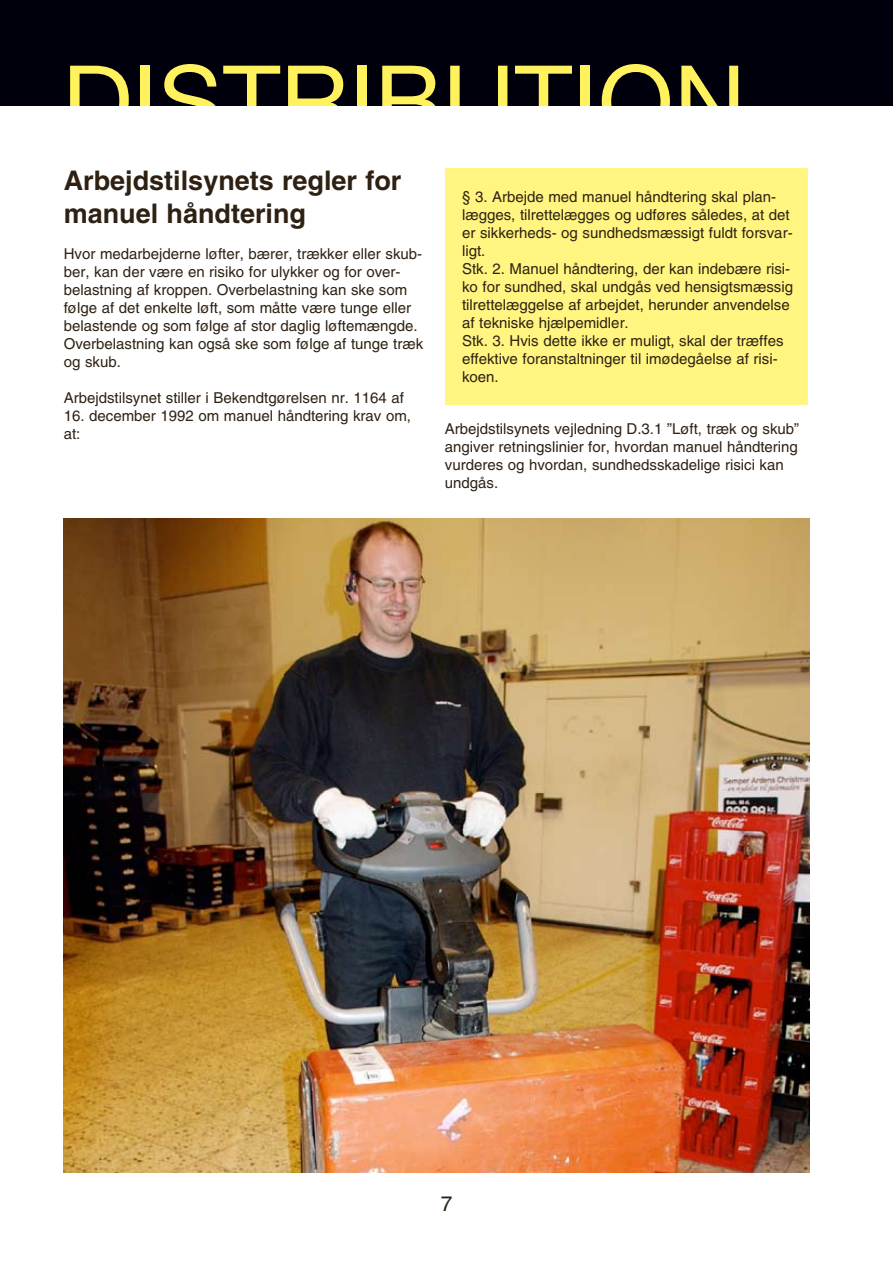
<style>
.page{position:relative;width:893px;height:1263px;background:#fff}
.page>*{position:absolute;margin:0;border:0;box-sizing:border-box;transform-origin:0 0}
.t1{font:99.75px "Helvetica Neue";color:#fff25d}
.t2{font:700 27px/32.4px "Helvetica LT Std";color:#2e2113}
.t3{font:21px "Helvetica LT Std";color:#2e2113}
.t4{font:15px/18px "Helvetica LT Std";color:#2e2113}
</style>
<div class="page">
<div style="left:0;top:0;width:893px;height:106px;background:#00000d"></div>
<img style="left:64px;top:519px;width:745px;height:653px">
<div style="left:446px;top:169px;width:362px;height:236px;background:#fff580"></div>
<h1 class="t1" style="left:62px;top:42px;width:685px">DISTRIBUTION</h1>
<h2 class="t2" style="left:64px;top:164px;width:339px">Arbejdstilsynets regler for manuel håndtering</h2>
<p class="t4" style="left:64px;top:244px;width:361px">Hvor medarbejderne løfter, bærer, trækker eller skub&shy;ber, kan der være en risiko for ulykker og for over&shy;belastning af kroppen. Overbelastning kan ske som følge af det enkelte løft, som måtte være tunge eller belastende og som følge af stor daglig løftemængde.<br>Overbelastning kan også ske som følge af tunge træk og skub.</p>
<p class="t4" style="left:64px;top:388px;width:342px">Arbejdstilsynet stiller i Bekendtgørelsen nr. 1164 af</p>
<p class="t4" style="left:64px;top:406px;width:349px">16. december 1992 om manuel håndtering krav om, at:</p>
<p class="t4" style="left:462px;top:188px;width:333px">§ 3. Arbejde med manuel håndtering skal plan&shy;lægges, tilrettelægges og udføres således, at det er sikkerheds- og sundhedsmæssigt fuldt forsvar&shy;ligt.<br>Stk. 2. Manuel håndtering, der kan indebære risi&shy;ko for sundhed, skal undgås ved hensigtsmæssig tilrettelæggelse af arbejdet, herunder anvendelse af tekniske hjælpemidler.<br>Stk. 3. Hvis dette ikke er muligt, skal der træffes effektive foranstaltninger til imødegåelse af risi&shy;koen.</p>
<p class="t4" style="left:445px;top:419px;width:356px">Arbejdstilsynets vejledning D. 3. 1 ”Løft, træk og skub” angiver retningslinier for, hvordan manuel håndtering vurderes og hvordan, sundhedsskadelige risici kan undgås.</p>
<h3 class="t3" style="left:441px;top:1191px;width:13px">7</h3>
</div>
